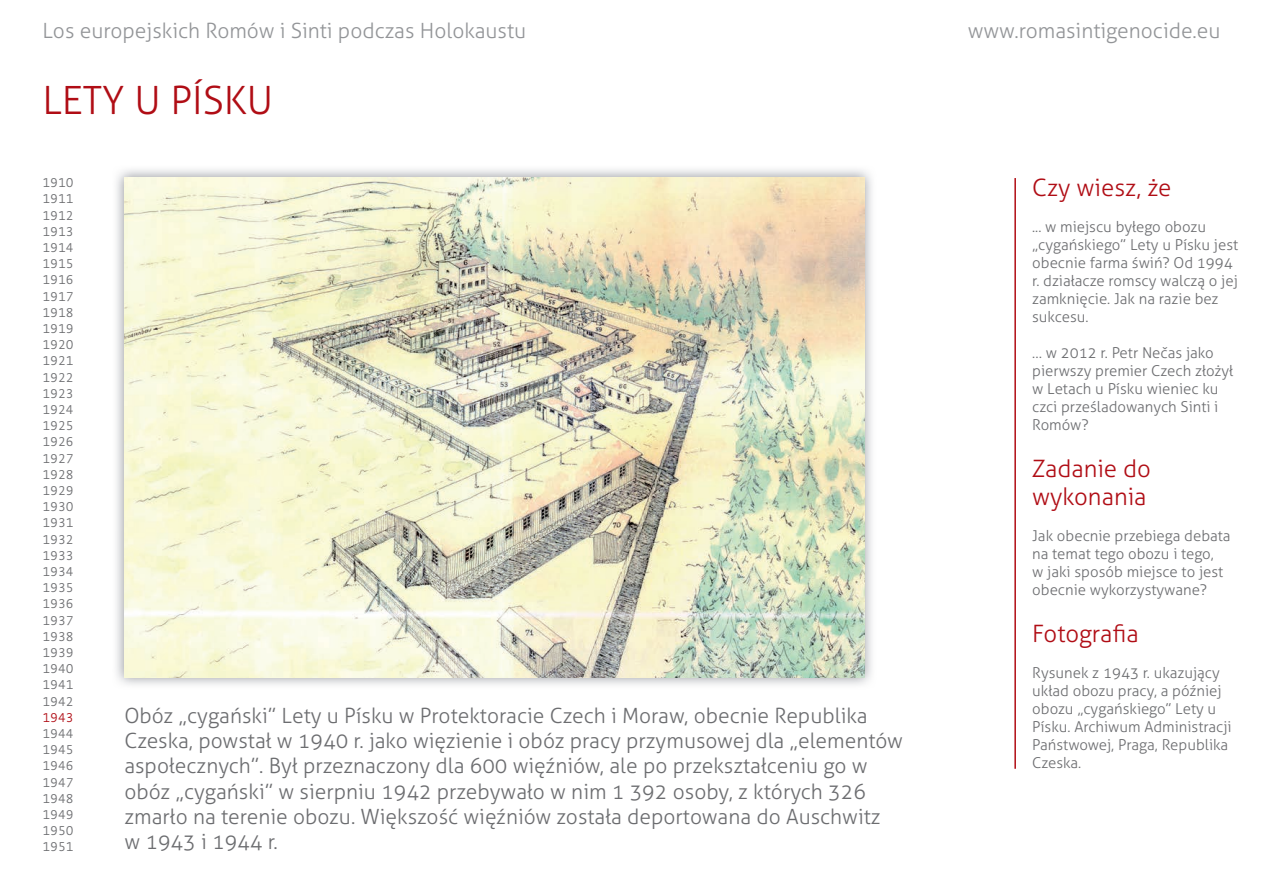
<style>
.page{position:relative;width:1263px;height:893px;background:#fff}
.page>*{position:absolute;margin:0;border:0;box-sizing:border-box;transform-origin:0 0}
.t1{font:300 39px "Aller";color:#b00d15}
.t2{font:300 24px/28.8px "Aller";color:#b00d15}
.t3{font:300 21px/25.2px "Aller";color:#6c6d70}
.t4{font:300 21px "Aller";color:#939598}
.t5{font:300 15px/18px "Aller";color:#6c6d70}
.t6{font:300 13.5px/16.2px "Strada TF";color:#6c6d70;text-align:justify}
.t7{font:300 13.5px "Strada TF";color:#b00d15}
</style>
<div class="page">
<img style="left:116px;top:169px;width:756px;height:516px">
<img style="left:124px;top:178px;width:740px;height:499px">
<hr style="left:1014px;top:178px;width:2px;height:591px;background:#b00d15">
<h3 class="t4" style="left:43px;top:18px;width:485px">Los europejskich Romów i Sinti podczas Holokaustu</h3>
<h3 class="t4" style="left:968px;top:18px;width:254px">www.romasintigenocide.eu</h3>
<h1 class="t1" style="left:43px;top:76px;width:232px">LETY U PÍSKU</h1>
<p class="t6" style="left:43px;top:175px;width:33px">1910<br>1911<br>1912<br>1913<br>1914<br>1915<br>1916<br>1917<br>1918<br>1919<br>1920<br>1921<br>1922<br>1923<br>1924<br>1925<br>1926<br>1927<br>1928<br>1929<br>1930<br>1931<br>1932<br>1933<br>1934<br>1935<br>1936<br>1937<br>1938<br>1939<br>1940<br>1941<br>1942</p>
<p class="t7" style="left:43px;top:710px;width:33px">1943</p>
<p class="t6" style="left:43px;top:725px;width:33px">1944<br>1945<br>1946<br>1947<br>1948<br>1949<br>1950<br>1951</p>
<p class="t3" style="left:124px;top:703px;width:780px">Obóz „cygański” Lety u Písku w Protektoracie Czech i Moraw, obecnie Republika Czeska, powstał w 1940 r. jako więzienie i obóz pracy przymusowej dla „elementów aspołecznych”. Był przeznaczony dla 600 więźniów, ale po przekształceniu go w obóz „cygański” w sierpniu 1942 przebywało w nim 1 392 osoby, z których 326 zmarło na terenie obozu. Większość więźniów została deportowana do Auschwitz<br>w 1943 i 1944 r.</p>
<h2 class="t2" style="left:1032px;top:173px;width:141px">Czy wiesz, że</h2>
<p class="t5" style="left:1032px;top:217px;width:207px">... w miejscu byłego obozu „cygańskiego” Lety u Písku jest obecnie farma świń? Od 1994 r. działacze romscy walczą o jej zamknięcie. Jak na razie bez sukcesu.</p>
<p class="t5" style="left:1032px;top:343px;width:203px">… w 2012 r. Petr Nečas jako pierwszy premier Czech złożył w Letach u Písku wieniec ku czci prześladowanych Sinti i<br>Romów?</p>
<h2 class="t2" style="left:1032px;top:454px;width:120px">Zadanie do wykonania</h2>
<p class="t5" style="left:1032px;top:527px;width:200px">Jak obecnie przebiega debata na temat tego obozu i tego,<br>w jaki sposób miejsce to jest obecnie wykorzystywane?</p>
<h2 class="t2" style="left:1032px;top:619px;width:108px">Fotografia</h2>
<p class="t5" style="left:1032px;top:664px;width:201px">Rysunek z 1943 r. ukazujący układ obozu pracy, a później obozu „cygańskiego” Lety u<br>Písku. Archiwum Administracji<br>Państwowej, Praga, Republika<br>Czeska.</p>
</div>
